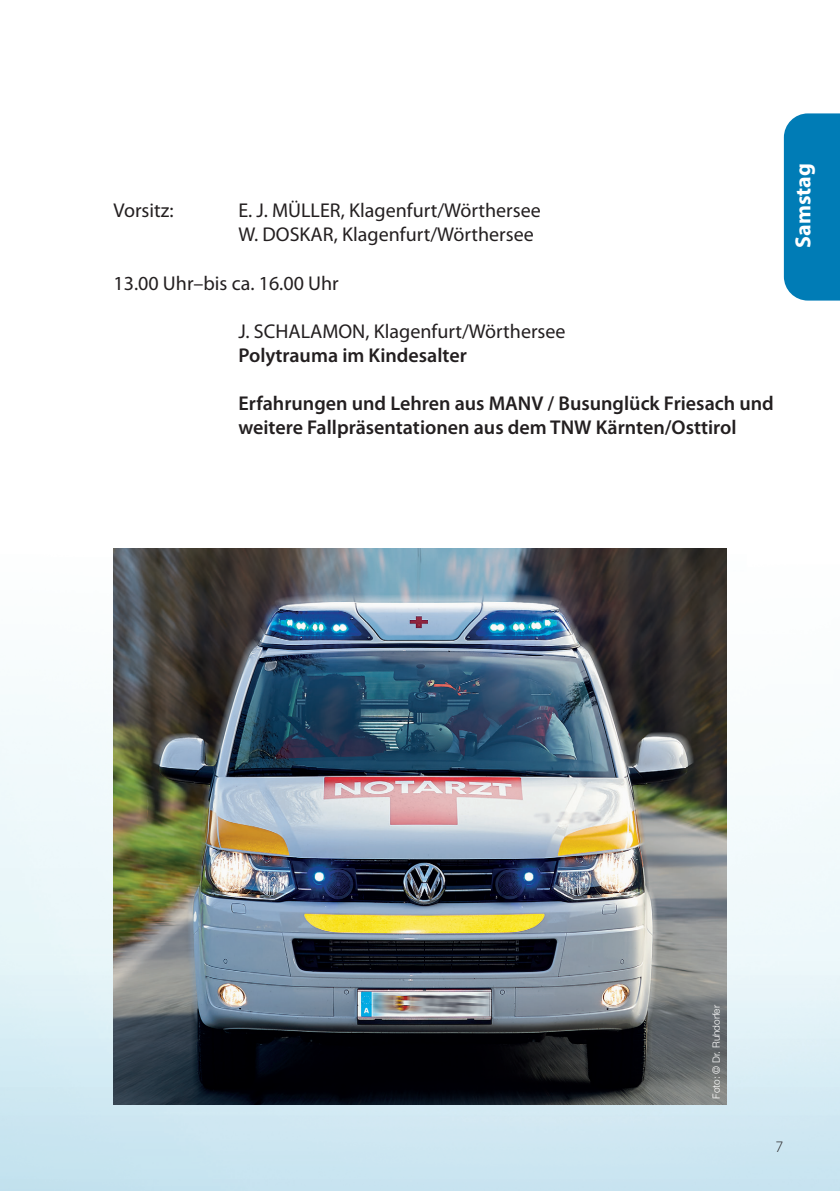
<style>
.page{position:relative;width:840px;height:1191px;background:#fff}
.page>*{position:absolute;margin:0;border:0;box-sizing:border-box;transform-origin:0 0}
.t1{font:700 22px "Myriad Pro";color:#fff}
.t2{font:20px/24px "Myriad Pro";color:#231f20}
.t3{font:600 20px/24px "Myriad Pro";color:#231f20}
.t4{font:300 16px "Myriad Pro";color:#231f20}
.t5{font:300 10px "Helvetica Neue LT Std";color:#fff}
</style>
<div class="page">
<img style="left:0;top:548px;width:839px;height:643px">
<div style="left:783px;top:113px;width:56px;height:187px;background:#007cb6"></div>
<img style="left:113px;top:548px;width:613px;height:556px">
<p class="t2" style="left:113px;top:199px;width:61px">Vorsitz:</p>
<p class="t2" style="left:238px;top:199px;width:304px">E. J. MÜLLER, Klagenfurt/Wörthersee<br>W. DOSKAR, Klagenfurt/Wörthersee</p>
<p class="t2" style="left:113px;top:271px;width:227px">13.00 Uhr–bis ca. 16.00 Uhr</p>
<p class="t2" style="left:238px;top:319px;width:328px">J. SCHALAMON, Klagenfurt/Wörthersee</p>
<p class="t3" style="left:238px;top:343px;width:230px">Polytrauma im Kindesalter</p>
<p class="t3" style="left:238px;top:391px;width:536px">Erfahrungen und Lehren aus MANV / Busunglück Friesach und weitere Fallpräsentationen aus dem TNW Kärnten/Osttirol</p>
<p class="t1" style="left:790px;top:248px;width:86px;rotate:-90deg">Samstag</p>
<p class="t5" style="left:709px;top:1098px;width:95px;rotate:-90deg">Foto: © Dr. Ruhdorfer</p>
<p class="t4" style="left:775px;top:1137px;width:9px">7</p>
</div>
